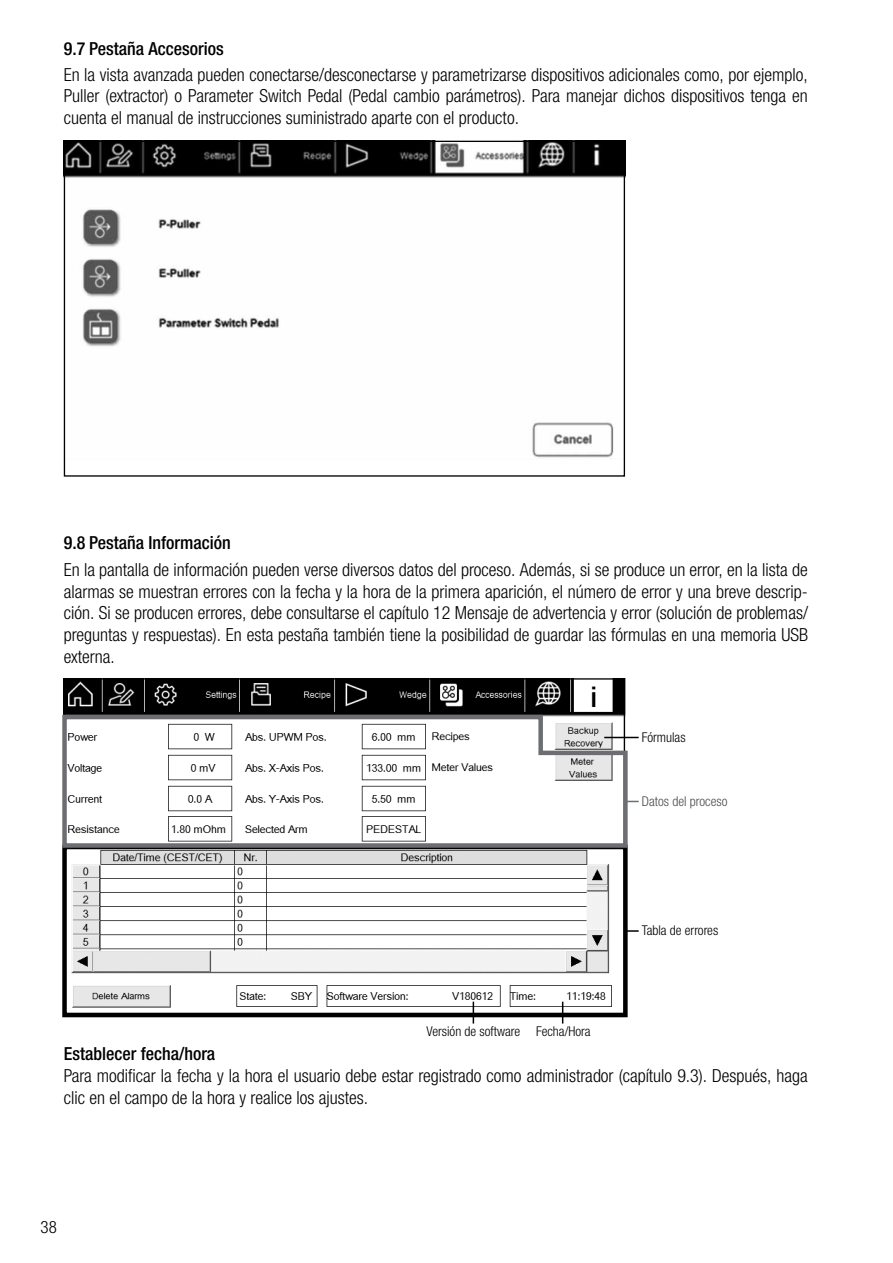
<style>
.page{position:relative;width:893px;height:1263px;background:#fff}
.page>*{position:absolute;margin:0;border:0;box-sizing:border-box;transform-origin:0 0}
.t1{font:300 condensed 18px/21.6px "Helvetica Neue LTW1 G";color:#000;text-align:justify}
.t2{font:500 condensed 18px "Helvetica Neue LTW1 G";color:#000}
.t3{font:300 condensed 16.95px "Helvetica Neue LTW1 G";color:#000}
.t4{font:300 condensed 13.5px "Helvetica Neue LTW1 G";color:#000}
.t5{font:300 condensed 13.5px "Helvetica Neue LTW1 G";color:#4d4d4f}
</style>
<div class="page">
<img style="left:66px;top:680px;width:557px;height:332px">
<hr style="left:604px;top:737px;width:35px;height:1px;background:#000">
<svg style="left:628px;top:930px;width:11px;height:2px"></svg>
<svg style="left:473px;top:1002px;width:1px;height:21px"></svg>
<svg style="left:562px;top:1002px;width:1px;height:21px"></svg>
<img style="left:66px;top:143px;width:557px;height:315px">
<div style="left:62px;top:845px;width:566px;height:172px;border:4px solid #000"></div>
<svg style="left:62px;top:712px;width:568px;height:138px"></svg>
<p class="t2" style="left:64px;top:38px;width:162px">9.7 Pestaña Accesorios</p>
<p class="t1" style="left:64px;top:64px;width:746px">En la vista avanzada pueden conectarse/desconectarse y parametrizarse dispositivos adicionales como, por ejemplo, Puller (extractor) o Parameter Switch Pedal (Pedal cambio parámetros). Para manejar dichos dispositivos tenga en cuenta el manual de instrucciones suministrado aparte con el producto.</p>
<p class="t2" style="left:64px;top:532px;width:169px">9.8 Pestaña Información</p>
<p class="t1" style="left:64px;top:559px;width:746px">En la pantalla de información pueden verse diversos datos del proceso. Además, si se produce un error, en la lista de alarmas se muestran errores con la fecha y la hora de la primera aparición, el número de error y una breve descrip&shy;ción. Si se producen errores, debe consultarse el capítulo 12 Mensaje de advertencia y error (solución de problemas/ preguntas y respuestas). En esta pestaña también tiene la posibilidad de guardar las fórmulas en una memoria USB externa.</p>
<p class="t4" style="left:642px;top:729px;width:45px">Fórmulas</p>
<p class="t5" style="left:642px;top:793px;width:87px">Datos del proceso</p>
<p class="t4" style="left:427px;top:1024px;width:165px">Versión de software Fecha/Hora</p>
<p class="t4" style="left:642px;top:922px;width:78px">Tabla de errores</p>
<p class="t2" style="left:64px;top:1043px;width:153px">Establecer fecha/hora</p>
<p class="t1" style="left:64px;top:1065px;width:746px">Para modificar la fecha y la hora el usuario debe estar registrado como administrador (capítulo 9.3). Después, haga clic en el campo de la hora y realice los ajustes.</p>
<p class="t3" style="left:41px;top:1217px;width:18px">38</p>
</div>
